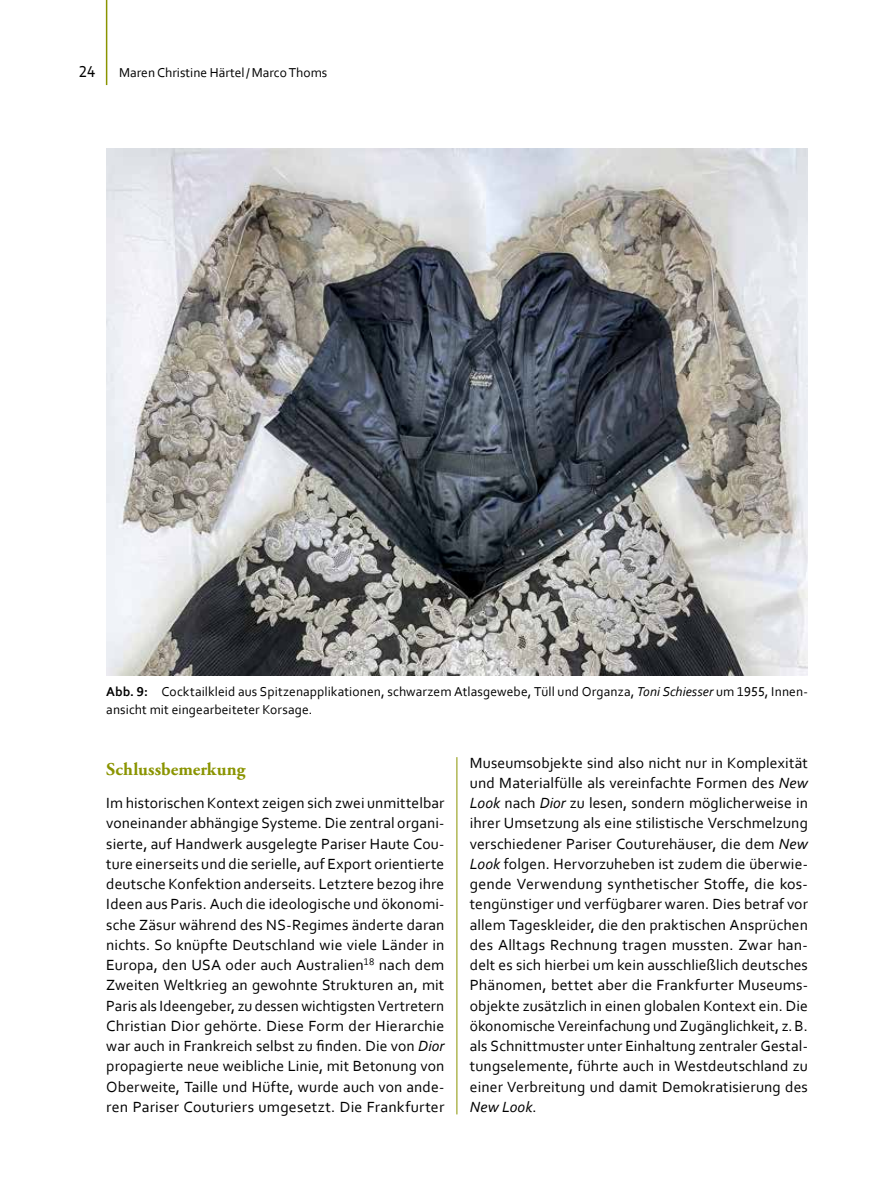
<style>
.page{position:relative;width:893px;height:1191px;background:#fff}
.page>*{position:absolute;margin:0;border:0;box-sizing:border-box;transform-origin:0 0}
.t1{font:700 18px "Adobe Garamond Pro";letter-spacing:.005em;color:#8a9400}
.t2{font:16.5px "Corbel";color:#000}
.t3{font:15.45px/20.2px "Corbel";letter-spacing:.005em;color:#000;text-align:justify}
.t4{font:13.5px/17.2px "Corbel";letter-spacing:.005em;color:#000}
.s1{font-weight:700}
.s2{font-style:italic}
</style>
<div class="page">
<hr style="left:106px;top:0;width:1px;height:85px;background:#8a9400">
<hr style="left:457px;top:757px;width:1px;height:357px;background:#8a9400">
<img style="left:106px;top:149px;width:702px;height:526px">
<p class="t2" style="left:79px;top:61px;width:18px">24</p>
<p class="t4" style="left:119px;top:63px;width:210px">Maren Christine Härtel/Marco Thoms</p>
<p class="t4" style="left:106px;top:683px;width:703px"><span class="s1">Abb. 9:</span> Cocktailkleid aus Spitzenapplikationen, schwarzem Atlasgewebe, Tüll und Organza, <span class="s2">Toni Schiesser</span> um 1955, Innen&shy;ansicht mit eingearbeiteter Korsage.</p>
<p class="t1" style="left:106px;top:758px;width:141px">Schlussbemerkung</p>
<p class="t3" style="left:106px;top:792px;width:340px">Im historischen Kontext zeigen sich zwei unmittelbar voneinander abhängige Systeme. Die zentral organi&shy;sierte, auf Handwerk ausgelegte Pariser Haute Cou&shy;ture einerseits und die serielle, auf Export orientierte deutsche Konfektion anderseits. Letztere bezog ihre Ideen aus Paris. Auch die ideologische und ökonomi&shy;sche Zäsur während des NS-Regimes änderte daran nichts. So knüpfte Deutschland wie viele Länder in Europa, den USA oder auch Australien<sup>18</sup> nach dem Zweiten Weltkrieg an gewohnte Strukturen an, mit Paris als Ideengeber, zu dessen wichtigsten Vertretern Christian Dior gehörte. Diese Form der Hierarchie war auch in Frankreich selbst zu finden. Die von <span class="s2">Dior </span>propagierte neue weibliche Linie, mit Betonung von Oberweite, Taille und Hüfte, wurde auch von ande‑ ren Pariser Couturiers umgesetzt. Die Frankfurter</p>
<p class="t3" style="left:470px;top:752px;width:340px;text-align:left">Museumsobjekte sind also nicht nur in Komplexität und Materialfülle als vereinfachte Formen des <span class="s2">New Look</span> nach <span class="s2">Dior</span> zu lesen, sondern möglicherweise in ihrer Umsetzung als eine stilistische Verschmelzung verschiedener Pariser Couturehäuser, die dem <span class="s2">New Look</span> folgen. Hervorzuheben ist zudem die überwie&shy;gende Verwendung synthetischer Stoffe, die kos&shy;tengünstiger und verfügbarer waren. Dies betraf vor allem Tageskleider, die den praktischen Ansprüchen des Alltags Rechnung tragen mussten. Zwar han‑ delt es sich hierbei um kein ausschließlich deutsches Phänomen, bettet aber die Frankfurter Museums&shy;objekte zusätzlich in einen globalen Kontext ein. Die ökonomische Vereinfachung und Zugänglichkeit, z.B. als Schnittmuster unter Einhaltung zentraler Gestal&shy;tungselemente, führte auch in Westdeutschland zu einer Verbreitung und damit Demokratisierung des <span class="s2">New Look</span>.</p>
</div>
